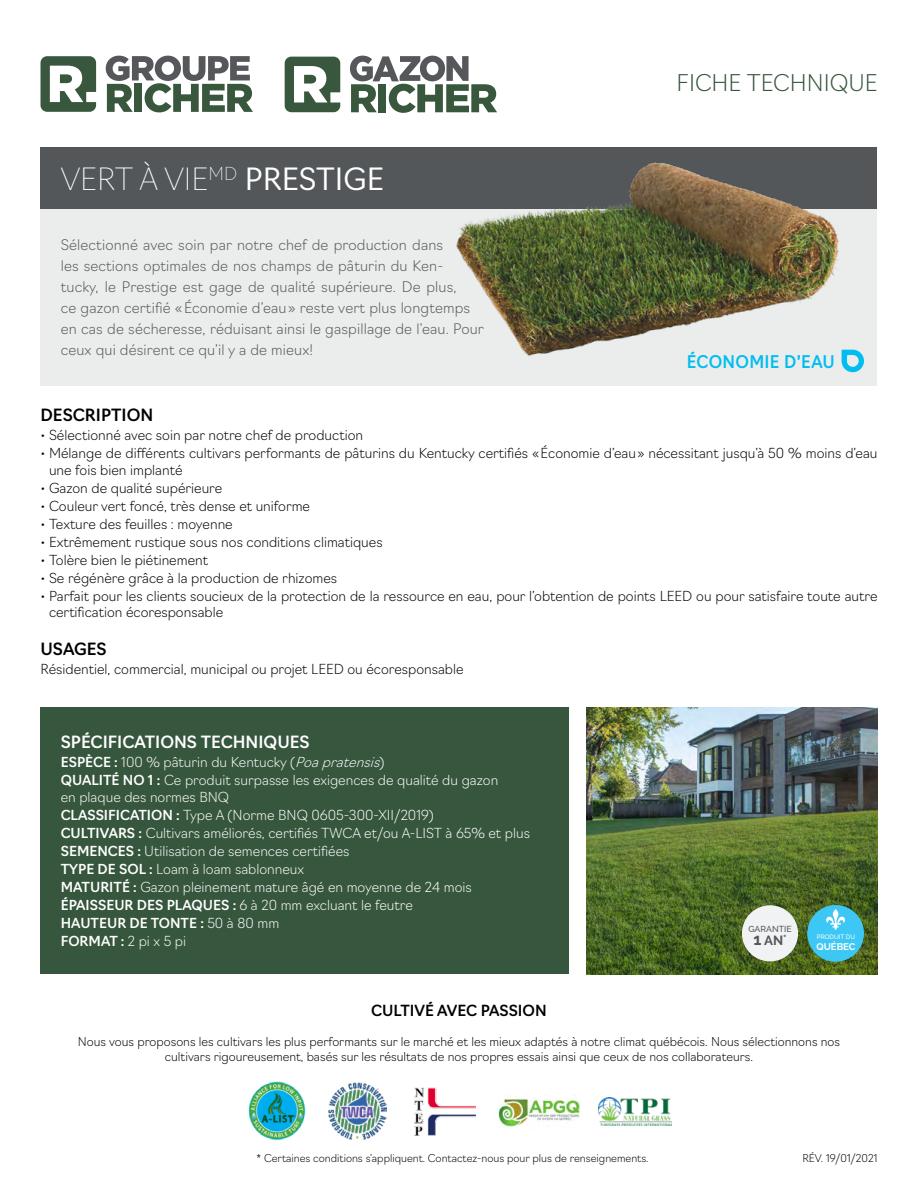
<style>
.page{position:relative;width:918px;height:1188px;background:#fff}
.page>*{position:absolute;margin:0;border:0;box-sizing:border-box;transform-origin:0 0}
.t1{font:100 30px "Navigo";color:#fff}
.t2{font:200 22.5px "Navigo";color:#36563d}
.t3{font:500 17.1px "Navigo";letter-spacing:.015em;color:#00bdf2;scale:.95 1}
.t4{font:500 16.5px "Navigo";color:#fff}
.t5{font:500 16.5px "Navigo";color:#000}
.t6{font:500 15px "Navigo";color:#000}
.t7{font:200 14.25px/21px "Navigo";letter-spacing:.01em;color:#53575a}
.t8{font:200 13.5px/16.5px "Navigo";color:#000}
.t9{font:200 13.5px/18px "Navigo";color:#fff}
.t10{font:700 13.35px "Raleway";color:#52575a}
.t11{font:200 12px/15px "Navigo";color:#000;text-align:center}
.t12{font:200 10.5px "Navigo";color:#000}
.t13{font:700 9.6px "Raleway";color:#fff}
.t14{font:500 8.7px "Raleway";color:#52575a}
.t15{font:500 6.3px "Raleway";color:#fff}
.s1{font-weight:300}
.s2{font-weight:500}
.s3{font-style:italic}
.s4{font-size:16.2px}
</style>
<div class="page">
<div style="left:40px;top:707px;width:529px;height:267px;background:#36563d"></div>
<img style="left:586px;top:707px;width:292px;height:267px">
<svg style="left:285px;top:57px;width:55px;height:55px"></svg>
<svg style="left:350px;top:56px;width:147px;height:57px"></svg>
<svg style="left:106px;top:56px;width:147px;height:56px"></svg>
<svg style="left:41px;top:56px;width:55px;height:56px"></svg>
<div style="left:40px;top:147px;width:838px;height:63px;background:#53575a"></div>
<div style="left:40px;top:209px;width:838px;height:176px;background:#ebecec"></div>
<img style="left:456px;top:162px;width:386px;height:202px">
<svg style="left:842px;top:349px;width:22px;height:24px"></svg>
<div style="left:807px;top:905px;width:57px;height:57px;background:#3dc7f4;border-radius:50%"></div>
<svg style="left:826px;top:909px;width:19px;height:21px"></svg>
<div style="left:742px;top:905px;width:56px;height:56px;background:#f0f2f3;border-radius:50%"></div>
<img style="left:498px;top:1094px;width:83px;height:33px">
<img style="left:248px;top:1082px;width:58px;height:58px">
<img style="left:414px;top:1087px;width:62px;height:49px">
<img style="left:329px;top:1082px;width:57px;height:58px">
<img style="left:599px;top:1098px;width:73px;height:27px">
<h1 class="t1" style="left:61px;top:155px;width:325px">VERT À VIE<sup>MD</sup> <span class="s1">PRESTIGE</span></h1>
<p class="t7" style="left:61px;top:233px;width:425px">Sélectionné avec soin par notre chef de production dans<br>les sections optimales de nos champs de pâturin du Ken&shy;tucky, le Prestige est gage de qualité supérieure. De plus,<br>ce gazon certifié « Économie d’eau » reste vert plus longtemps en cas de sécheresse, réduisant ainsi le gaspillage de l’eau. Pour ceux qui désirent ce qu’il y a de mieux!</p>
<h2 class="t2" style="left:677px;top:65px;width:203px">FICHE TECHNIQUE</h2>
<p class="t3" style="left:687px;top:348px;width:157px">ÉCONOMIE D’EAU</p>
<p class="t5" style="left:40px;top:402px;width:114px">DESCRIPTION</p>
<p class="t8" style="left:40px;top:426px;width:324px">• Sélectionné avec soin par notre chef de production</p>
<p class="t8" style="left:49px;top:444px;width:830px;text-indent:-9px">• Mélange de différents cultivars performants de pâturins du Kentucky certifiés « Économie d’eau » nécessitant jusqu’à 50 % moins d’eau une fois bien implanté</p>
<p class="t8" style="left:40px;top:478px;width:183px">• Gazon de qualité supérieure</p>
<p class="t8" style="left:40px;top:496px;width:271px">• Couleur vert foncé, très dense et uniforme</p>
<p class="t8" style="left:40px;top:514px;width:194px">• Texture des feuilles : moyenne</p>
<p class="t8" style="left:40px;top:532px;width:344px">• Extrêmement rustique sous nos conditions climatiques</p>
<p class="t8" style="left:40px;top:550px;width:169px">• Tolère bien le piétinement</p>
<p class="t8" style="left:40px;top:568px;width:298px">• Se régénère grâce à la production de rhizomes</p>
<p class="t8" style="left:49px;top:586px;width:830px;text-indent:-9px">• Parfait pour les clients soucieux de la protection de la ressource en eau, pour l’obtention de points LEED ou pour satisfaire toute autre certification écoresponsable</p>
<p class="t5" style="left:40px;top:636px;width:68px">USAGES</p>
<p class="t8" style="left:40px;top:660px;width:425px">Résidentiel, commercial, municipal ou projet LEED ou écoresponsable</p>
<p class="t4" style="left:61px;top:729px;width:251px">SPÉCIFICATIONS TECHNIQUES</p>
<p class="t9" style="left:61px;top:752px;width:439px"><span class="s2">ESPÈCE :</span> 100 % pâturin du Kentucky (<span class="s3">Poapratensis</span>)<br><span class="s2">QUALITÉ NO 1 :</span> Ce produit surpasse les exigences de qualité du gazon</p>
<p class="t9" style="left:61px;top:787px;width:471px">en plaque des normes BNQ<br><span class="s2">CLASSIFICATION :</span> Type A (Norme BNQ 0605-300-XII/2019)<br><span class="s2">CULTIVARS :</span> Cultivars améliorés, certifiés TWCA et/ou A-LIST à 65% et plus <span class="s2">SEMENCES :</span> Utilisation de semences certifiées<br><span class="s2">TYPE DE SOL :</span> Loam à loam sablonneux<br><span class="s2">MATURITÉ :</span> Gazon pleinement mature âgé en moyenne de 24 mois <span class="s2">ÉPAISSEUR DES PLAQUES :</span> 6 à 20 mm excluant le feutre<br><span class="s2">HAUTEUR DE TONTE :</span> 50 à 80 mm<br><span class="s2">FORMAT :</span> 2 pi x 5 pi</p>
<p class="t14" style="left:748px;top:924px;width:45px">GARANTIE</p>
<p class="t10" style="left:753px;top:933px;width:35px"><span class="s4">1</span> AN<sup>*</sup></p>
<p class="t15" style="left:817px;top:933px;width:40px">PRODUIT DU</p>
<p class="t13" style="left:816px;top:941px;width:41px">QUÉBEC</p>
<p class="t6" style="left:371px;top:999px;width:177px">CULTIVÉ AVEC PASSION</p>
<p class="t11" style="left:78px;top:1033px;width:764px">Nous vous proposons les cultivars les plus performants sur le marché et les mieux adaptés à notre climat québécois. Nous sélectionnons nos cultivars rigoureusement, basés sur les résultats de nos propres essais ainsi que ceux de nos collaborateurs.</p>
<p class="t12" style="left:256px;top:1150px;width:394px">* Certaines conditions s’appliquent. Contactez-nous pour plus de renseignements.</p>
<p class="t12" style="left:802px;top:1150px;width:77px">RÉV. 19/01/2021</p>
</div>
